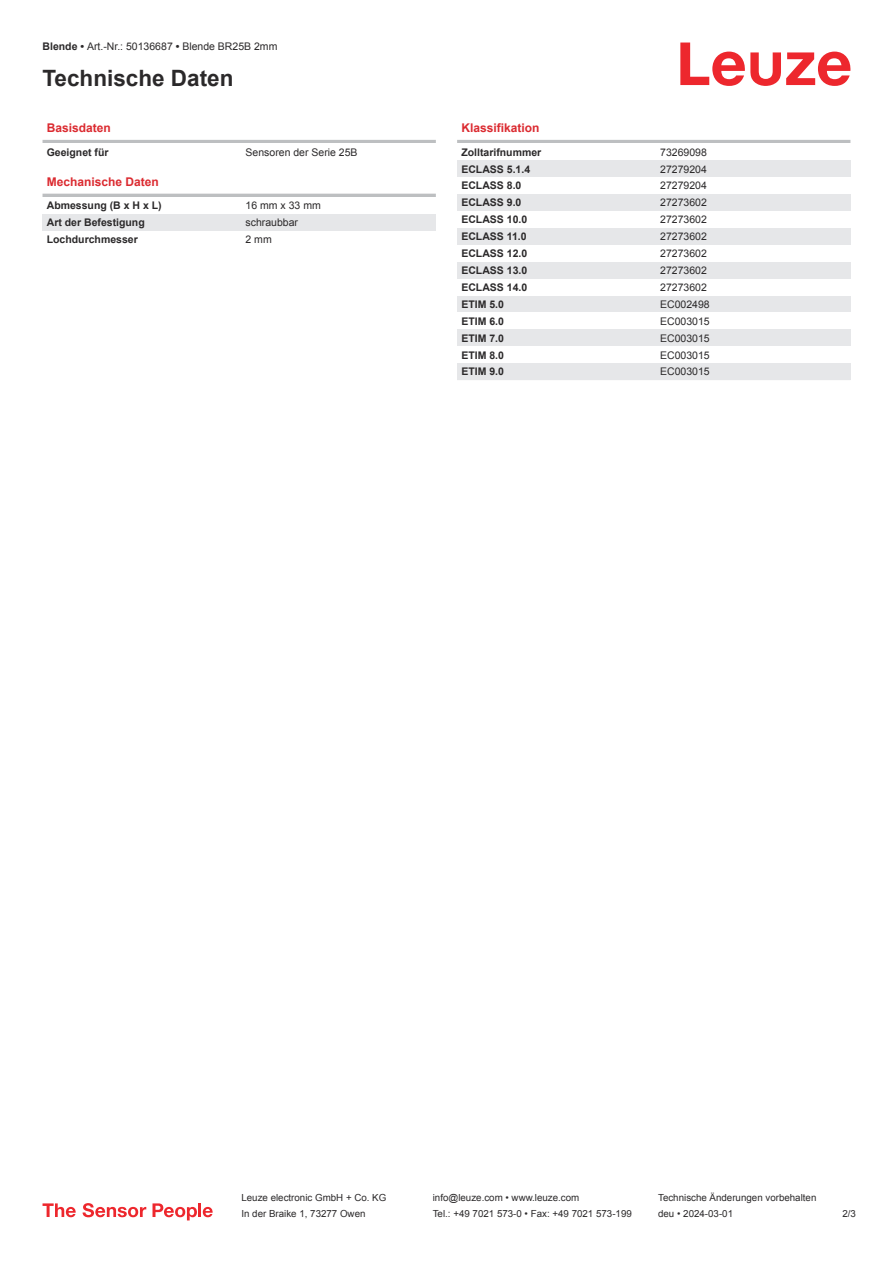
<style>
.page{position:relative;width:893px;height:1263px;background:#fff}
.page>*{position:absolute;margin:0;border:0;box-sizing:border-box;transform-origin:0 0}
.t1{font:700 22.5px "Arial";color:#2b292a}
.t2{font:700 12px "Arial";color:#db2a30}
.t3{font:10.5px "Arial";color:#2b292a}
.t4{font:700 10.5px "Arial";color:#2b292a}
.t5{font:9.75px "Arial";color:#2b292a}
.s1{font-weight:700}
</style>
<div class="page">
<svg style="left:680px;top:43px;width:170px;height:43px"></svg>
<hr style="left:43px;top:140px;width:393px;height:3px;background:#bdbfc1">
<hr style="left:43px;top:194px;width:393px;height:3px;background:#bdbfc1">
<div style="left:43px;top:214px;width:199px;height:17px;background:#e6e7e9"></div>
<div style="left:242px;top:214px;width:194px;height:17px;background:#e6e7e9"></div>
<hr style="left:457px;top:140px;width:393px;height:3px;background:#bdbfc1">
<div style="left:457px;top:160px;width:200px;height:17px;background:#e6e7e9"></div>
<div style="left:657px;top:160px;width:193px;height:17px;background:#e6e7e9"></div>
<div style="left:457px;top:194px;width:200px;height:17px;background:#e6e7e9"></div>
<div style="left:657px;top:194px;width:193px;height:17px;background:#e6e7e9"></div>
<div style="left:457px;top:228px;width:200px;height:17px;background:#e6e7e9"></div>
<div style="left:657px;top:228px;width:193px;height:17px;background:#e6e7e9"></div>
<div style="left:457px;top:262px;width:200px;height:17px;background:#e6e7e9"></div>
<div style="left:657px;top:262px;width:193px;height:17px;background:#e6e7e9"></div>
<div style="left:457px;top:296px;width:200px;height:16px;background:#e6e7e9"></div>
<div style="left:657px;top:296px;width:193px;height:16px;background:#e6e7e9"></div>
<div style="left:457px;top:329px;width:200px;height:17px;background:#e6e7e9"></div>
<div style="left:657px;top:329px;width:193px;height:17px;background:#e6e7e9"></div>
<div style="left:457px;top:363px;width:200px;height:17px;background:#e6e7e9"></div>
<div style="left:657px;top:363px;width:193px;height:17px;background:#e6e7e9"></div>
<svg style="left:43px;top:1203px;width:33px;height:14px"></svg>
<svg style="left:83px;top:1203px;width:63px;height:14px"></svg>
<svg style="left:153px;top:1203px;width:44px;height:17px"></svg>
<hr style="left:198px;top:1203px;width:3px;height:14px;background:#ed272d">
<svg style="left:203px;top:1207px;width:10px;height:10px"></svg>
<p class="t3" style="left:43px;top:43px;width:236px"><span class="s1">Blende •</span> Art.-Nr.: 50136687 <span class="s1">•</span> Blende BR25B 2mm</p>
<h1 class="t1" style="left:43px;top:70px;width:192px">Technische Daten</h1>
<p class="t2" style="left:47px;top:123px;width:66px">Basisdaten</p>
<p class="t4" style="left:47px;top:148px;width:63px">Geeignet für</p>
<p class="t3" style="left:246px;top:148px;width:114px">Sensoren der Serie 25B</p>
<p class="t2" style="left:47px;top:177px;width:114px">Mechanische Daten</p>
<p class="t4" style="left:47px;top:202px;width:116px">Abmessung (B x H x L)</p>
<p class="t3" style="left:246px;top:202px;width:77px">16 mm x 33 mm</p>
<p class="t4" style="left:47px;top:219px;width:100px">Art der Befestigung</p>
<p class="t3" style="left:246px;top:219px;width:54px">schraubbar</p>
<p class="t4" style="left:47px;top:236px;width:93px">Lochdurchmesser</p>
<p class="t3" style="left:246px;top:236px;width:28px">2 mm</p>
<p class="t2" style="left:461px;top:123px;width:80px">Klassifikation</p>
<p class="t4" style="left:461px;top:148px;width:81px">Zolltarifnummer</p>
<p class="t3" style="left:660px;top:148px;width:48px">73269098</p>
<p class="t4" style="left:461px;top:165px;width:70px">ECLASS 5.1.4</p>
<p class="t3" style="left:660px;top:165px;width:48px">27279204</p>
<p class="t4" style="left:461px;top:182px;width:62px">ECLASS 8.0</p>
<p class="t3" style="left:660px;top:182px;width:48px">27279204</p>
<p class="t4" style="left:461px;top:199px;width:62px">ECLASS 9.0</p>
<p class="t3" style="left:660px;top:199px;width:48px">27273602</p>
<p class="t4" style="left:461px;top:216px;width:67px">ECLASS 10.0</p>
<p class="t3" style="left:660px;top:216px;width:48px">27273602</p>
<p class="t4" style="left:461px;top:233px;width:67px">ECLASS 11.0</p>
<p class="t3" style="left:660px;top:232px;width:48px">27273602</p>
<p class="t4" style="left:461px;top:249px;width:67px">ECLASS 12.0</p>
<p class="t3" style="left:660px;top:249px;width:48px">27273602</p>
<p class="t4" style="left:461px;top:266px;width:67px">ECLASS 13.0</p>
<p class="t3" style="left:660px;top:266px;width:48px">27273602</p>
<p class="t4" style="left:461px;top:283px;width:67px">ECLASS 14.0</p>
<p class="t3" style="left:660px;top:283px;width:48px">27273602</p>
<p class="t4" style="left:461px;top:300px;width:44px">ETIM 5.0</p>
<p class="t3" style="left:660px;top:300px;width:51px">EC002498</p>
<p class="t4" style="left:461px;top:317px;width:44px">ETIM 6.0</p>
<p class="t3" style="left:660px;top:317px;width:51px">EC003015</p>
<p class="t4" style="left:461px;top:334px;width:44px">ETIM 7.0</p>
<p class="t3" style="left:660px;top:334px;width:51px">EC003015</p>
<p class="t4" style="left:461px;top:351px;width:44px">ETIM 8.0</p>
<p class="t3" style="left:660px;top:351px;width:51px">EC003015</p>
<p class="t4" style="left:461px;top:368px;width:44px">ETIM 9.0</p>
<p class="t3" style="left:660px;top:368px;width:51px">EC003015</p>
<p class="t5" style="left:241px;top:1194px;width:146px">Leuze electronic GmbH + Co. KG</p>
<p class="t5" style="left:433px;top:1194px;width:148px">info@leuze.com • www.leuze.com</p>
<p class="t5" style="left:658px;top:1194px;width:160px">Technische Änderungen vorbehalten</p>
<p class="t5" style="left:241px;top:1210px;width:126px">In der Braike 1, 73277 Owen</p>
<p class="t5" style="left:433px;top:1210px;width:201px">Tel.: +49 7021 573-0 • Fax: +49 7021 573-199</p>
<p class="t5" style="left:658px;top:1210px;width:76px">deu • 2024-03-01</p>
<p class="t5" style="left:842px;top:1210px;width:15px">2 /3</p>
</div>
